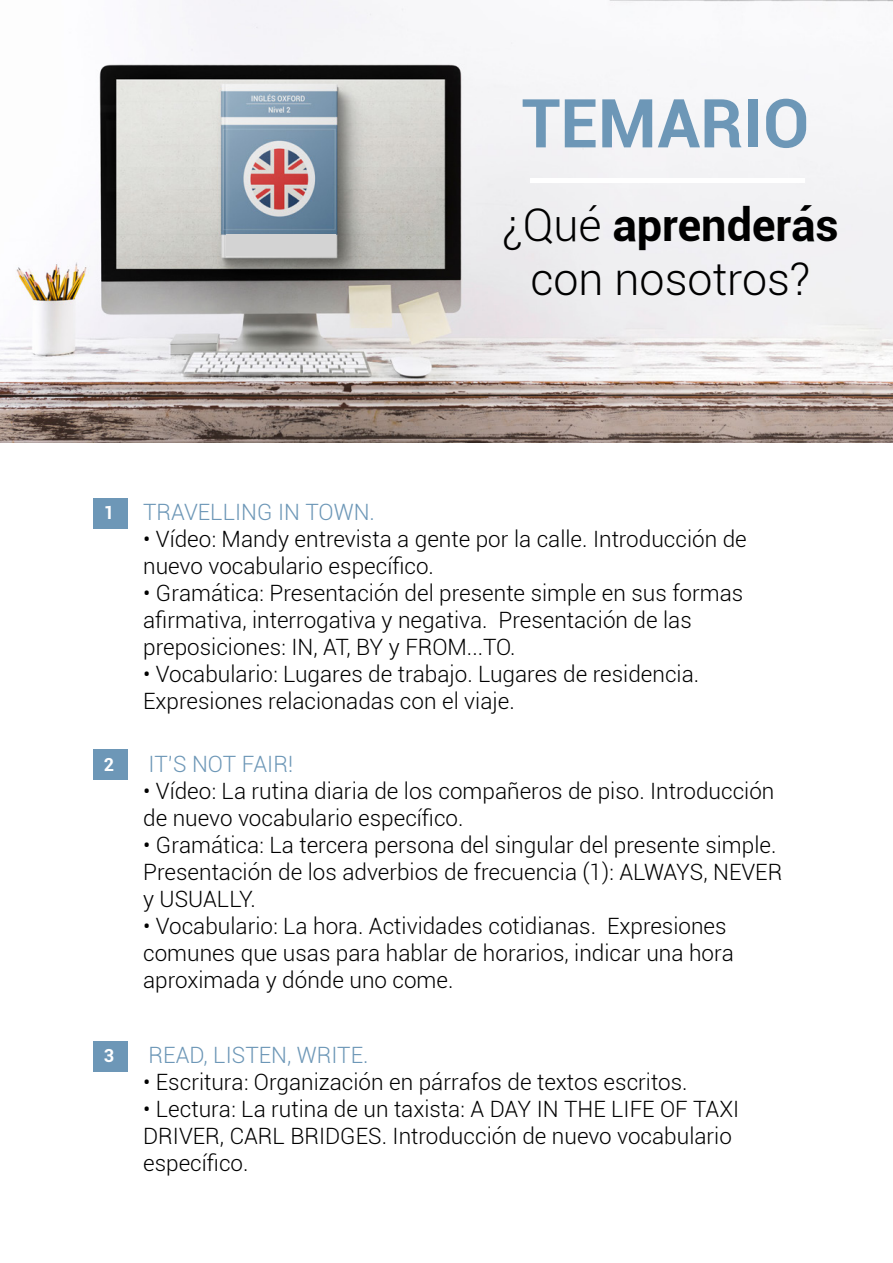
<style>
.page{position:relative;width:893px;height:1263px;background:#fff}
.page>*{position:absolute;margin:0;border:0;box-sizing:border-box;transform-origin:0 0}
.t1{font:700 67.5px "Roboto";color:#6d97b7}
.t2{font:700 45px "Roboto";color:#000}
.t3{font:300 45px "Roboto";color:#000}
.t4{font:300 22.5px/27px "Roboto";color:#000}
.t5{font:300 22.5px "Roboto";color:#6d97b7}
.t6{font:700 18px "Roboto";color:#fff}
.s1{font-weight:300}
</style>
<div class="page">
<img style="left:0;top:0;width:893px;height:443px">
<div style="left:530px;top:178px;width:274px;height:5px;background:#fff"></div>
<div style="left:94px;top:498px;width:34px;height:30px;background:#6d97b7"></div>
<div style="left:94px;top:750px;width:34px;height:30px;background:#6d97b7"></div>
<div style="left:94px;top:1041px;width:34px;height:30px;background:#6d97b7"></div>
<div style="left:226px;top:235px;width:110px;height:21px;background:#d3d3d3"></div>
<p class="t1" style="left:522px;top:76px;width:289px">TEMARIO</p>
<p class="t2" style="left:502px;top:193px;width:338px"><span class="s1">¿Qué</span> aprenderás</p>
<p class="t3" style="left:530px;top:248px;width:282px">con nosotros?</p>
<p class="t6" style="left:104px;top:500px;width:12px">1</p>
<p class="t5" style="left:143px;top:496px;width:233px">TRAVELLING IN TOWN.</p>
<p class="t4" style="left:143px;top:525px;width:605px">• Vídeo: Mandy entrevista a gente por la calle. Introducción de nuevo vocabulario específico.</p>
<p class="t4" style="left:143px;top:579px;width:602px">• Gramática: Presentación del presente simple en sus formas afirmativa, interrogativa y negativa. Presentación de las preposiciones: IN, AT, BY y FROM...TO.</p>
<p class="t4" style="left:143px;top:660px;width:558px">• Vocabulario: Lugares de trabajo. Lugares de residencia.<br>Expresiones relacionadas con el viaje.</p>
<p class="t6" style="left:104px;top:751px;width:12px">2</p>
<p class="t5" style="left:149px;top:748px;width:146px">IT’S NOT FAIR!</p>
<p class="t4" style="left:143px;top:776px;width:633px">• Vídeo: La rutina diaria de los compañeros de piso. Introducción de nuevo vocabulario específico.</p>
<p class="t4" style="left:143px;top:830px;width:641px">• Gramática: La tercera persona del singular del presente simple.<br>Presentación de los adverbios de frecuencia (1): ALWAYS, NEVER y USUALLY.</p>
<p class="t4" style="left:143px;top:911px;width:592px">• Vocabulario: La hora. Actividades cotidianas. Expresiones comunes que usas para hablar de horarios, indicar una hora aproximada y dónde uno come.</p>
<p class="t6" style="left:104px;top:1043px;width:12px">3</p>
<p class="t5" style="left:149px;top:1039px;width:221px">READ, LISTEN, WRITE.</p>
<p class="t4" style="left:143px;top:1067px;width:546px">• Escritura: Organización en párrafos de textos escritos.</p>
<p class="t4" style="left:143px;top:1094px;width:598px">• Lectura: La rutina de un taxista: A DAY IN THE LIFE OF TAXI<br>DRIVER, CARL BRIDGES. Introducción de nuevo vocabulario</p>
<p class="t4" style="left:143px;top:1148px;width:107px">específico.</p>
</div>
